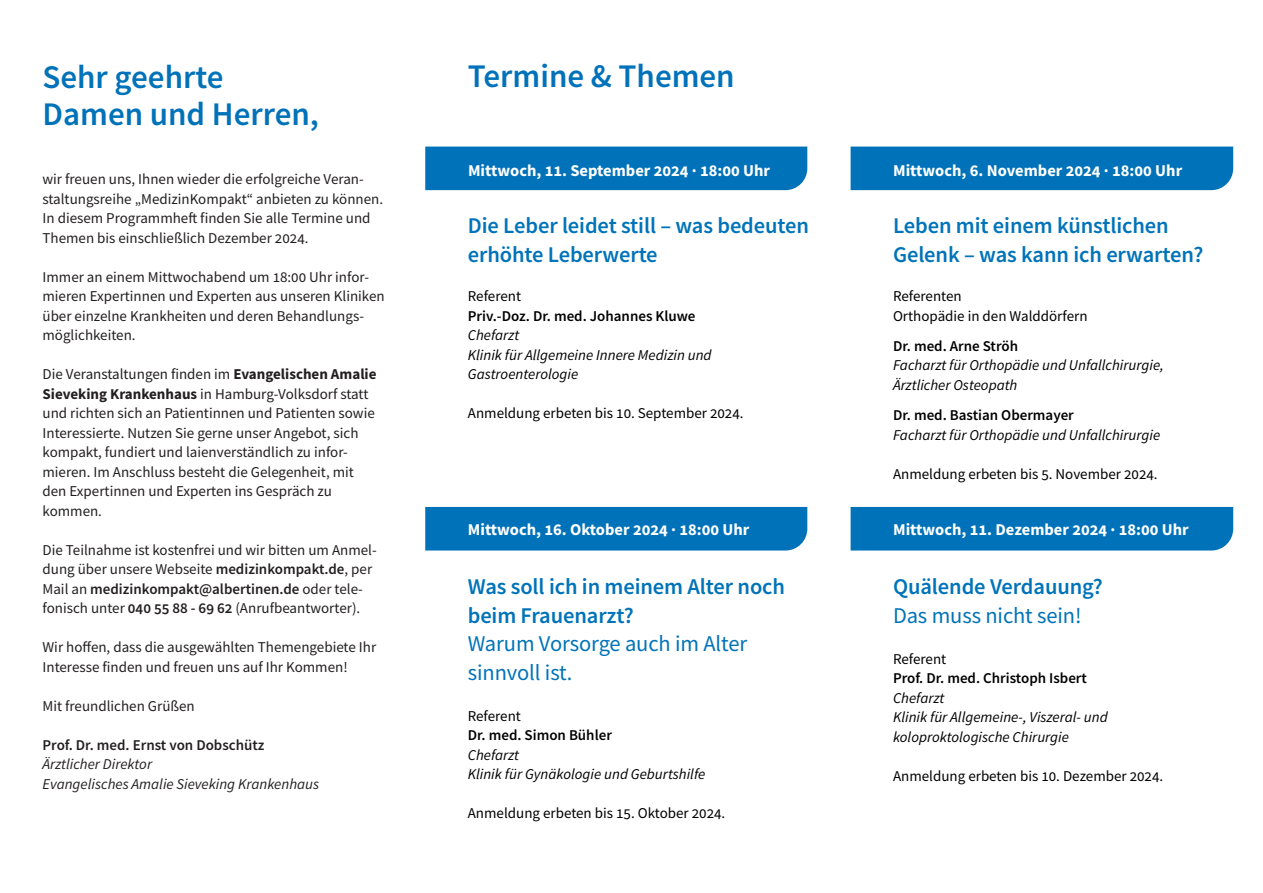
<style>
.page{position:relative;width:1263px;height:893px;background:#fff}
.page>*{position:absolute;margin:0;border:0;box-sizing:border-box;transform-origin:0 0}
.t1{font:600 33px/37.5px "Source Sans Pro";color:#0072b9}
.t2{font:600 22.5px/28.5px "Source Sans Pro";letter-spacing:-.005em;color:#0073b9}
.t3{font:22.5px/28.5px "Source Sans Pro";letter-spacing:-.005em;color:#0073b9}
.t4{font:700 16.5px "Source Sans Pro";color:#fff}
.t5{font:15px/19.5px "Source Sans Pro";color:#231f20}
.t6{font:italic 15px/19.5px "Source Sans Pro";color:#000}
.t7{font:15px/19.5px "Source Sans Pro";color:#000}
.t8{font:600 15px "Source Sans Pro";color:#000}
.t9{font:italic 15px/19.5px "Source Sans Pro";color:#231f20}
.t10{font:600 15px "Source Sans Pro";color:#231f20}
.s1{font-weight:700}
.s2{font-weight:600}
</style>
<div class="page">
<div style="left:850px;top:507px;width:383px;height:43px;background:#0072b9"></div>
<div style="left:850px;top:147px;width:383px;height:43px;background:#0072b9"></div>
<div style="left:425px;top:507px;width:382px;height:43px;background:#0072b9"></div>
<div style="left:425px;top:147px;width:382px;height:43px;background:#0072b9"></div>
<h1 class="t1" style="left:43px;top:57px;width:278px">Sehr geehrte<br>Damen und Herren,</h1>
<h1 class="t1" style="left:468px;top:57px;width:268px">Termine &amp; Themen</h1>
<p class="t5" style="left:43px;top:170px;width:342px">wir freuen uns, Ihnen wieder die erfolgreiche Veran&shy;staltungsreihe „MedizinKompakt“ anbieten zu können.<br>In diesem Programmheft finden Sie alle Termine und Themen bis einschließlich Dezember 2024.</p>
<p class="t5" style="left:43px;top:267px;width:344px">Immer an einem Mittwochabend um 18:00 Uhr infor&shy;mieren Expertinnen und Experten aus unseren Kliniken über einzelne Krankheiten und deren Behandlungs&shy;möglichkeiten.</p>
<p class="t5" style="left:43px;top:365px;width:335px">Die Veranstaltungen finden im <span class="s1">Evangelischen Amalie Sieveking Krankenhaus</span> in Hamburg-Volksdorf statt und richten sich an Patientinnen und Patienten sowie Interessierte. Nutzen Sie gerne unser Angebot, sich kompakt, fundiert und laienverständlich zu infor&shy;mieren. Im Anschluss besteht die Gelegenheit, mit den Expertinnen und Experten ins Gespräch zu kommen.</p>
<p class="t5" style="left:43px;top:540px;width:336px">Die Teilnahme ist kostenfrei und wir bitten um Anmel&shy;dung über unsere Webseite <span class="s2">medizinkompakt.de</span>, per Mail an <span class="s2">medizinkompakt@albertinen.de</span> oder tele&shy;fonisch unter <span class="s2">040 55 88 - 69 62</span> (Anrufbeantworter).</p>
<p class="t5" style="left:43px;top:638px;width:335px">Wir hoffen, dass die ausgewählten Themengebiete Ihr<br>Interesse finden und freuen uns auf Ihr Kommen!</p>
<p class="t5" style="left:43px;top:696px;width:154px">Mit freundlichen Grüßen</p>
<p class="t10" style="left:43px;top:735px;width:223px">Prof. Dr. med. Ernst von Dobschütz</p>
<p class="t9" style="left:43px;top:754px;width:278px">Ärztlicher Direktor<br>Evangelisches Amalie Sieveking Krankenhaus</p>
<p class="t4" style="left:468px;top:160px;width:304px">Mittwoch, 11. September 2024 · 18:00 Uhr</p>
<h2 class="t2" style="left:468px;top:211px;width:343px">Die Leber leidet still – was bedeuten erhöhte Leberwerte</h2>
<p class="t7" style="left:468px;top:286px;width:55px">Referent</p>
<p class="t8" style="left:468px;top:306px;width:229px">Priv.-Doz. Dr. med. Johannes Kluwe</p>
<p class="t6" style="left:468px;top:325px;width:245px">Chefarzt<br>Klinik für Allgemeine Innere Medizin und<br>Gastroenterologie</p>
<p class="t7" style="left:468px;top:403px;width:277px">Anmeldung erbeten bis 10. September 2024.</p>
<p class="t4" style="left:468px;top:519px;width:283px">Mittwoch, 16. Oktober 2024 · 18:00 Uhr</p>
<h2 class="t2" style="left:468px;top:572px;width:319px">Was soll ich in meinem Alter noch beim Frauenarzt?</h2>
<h2 class="t3" style="left:468px;top:629px;width:281px">Warum Vorsorge auch im Alter sinnvoll ist.</h2>
<p class="t7" style="left:468px;top:706px;width:55px">Referent</p>
<p class="t8" style="left:468px;top:725px;width:146px">Dr. med. Simon Bühler</p>
<p class="t6" style="left:468px;top:745px;width:239px">Chefarzt<br>Klinik für Gynäkologie und Geburtshilfe</p>
<p class="t7" style="left:468px;top:803px;width:259px">Anmeldung erbeten bis 15. Oktober 2024.</p>
<p class="t4" style="left:893px;top:159px;width:291px">Mittwoch, 6. November 2024 · 18:00 Uhr</p>
<h2 class="t2" style="left:893px;top:211px;width:312px">Leben mit einem künstlichen<br>Gelenk – was kann ich erwarten?</h2>
<p class="t7" style="left:893px;top:286px;width:196px">Referenten<br>Orthopädie in den Walddörfern</p>
<p class="t8" style="left:893px;top:336px;width:127px">Dr. med. Arne Ströh</p>
<p class="t6" style="left:893px;top:355px;width:272px">Facharzt für Orthopädie und Unfallchirurgie,<br>Ärztlicher Osteopath</p>
<p class="t8" style="left:893px;top:405px;width:182px">Dr. med. Bastian Obermayer</p>
<p class="t6" style="left:893px;top:425px;width:269px">Facharzt für Orthopädie und Unfallchirurgie</p>
<p class="t7" style="left:893px;top:464px;width:266px">Anmeldung erbeten bis 5. November 2024.</p>
<p class="t4" style="left:893px;top:518px;width:297px">Mittwoch, 11. Dezember 2024 · 18:00 Uhr</p>
<h2 class="t2" style="left:893px;top:572px;width:211px">Quälende Verdauung?</h2>
<h2 class="t3" style="left:893px;top:601px;width:190px">Das muss nicht sein!</h2>
<p class="t7" style="left:893px;top:649px;width:55px">Referent</p>
<p class="t8" style="left:893px;top:668px;width:195px">Prof. Dr. med. Christoph Isbert</p>
<p class="t6" style="left:893px;top:688px;width:216px">Chefarzt<br>Klinik für Allgemeine-, Viszeral- und koloproktologische Chirurgie</p>
<p class="t7" style="left:893px;top:766px;width:272px">Anmeldung erbeten bis 10. Dezember 2024.</p>
</div>
